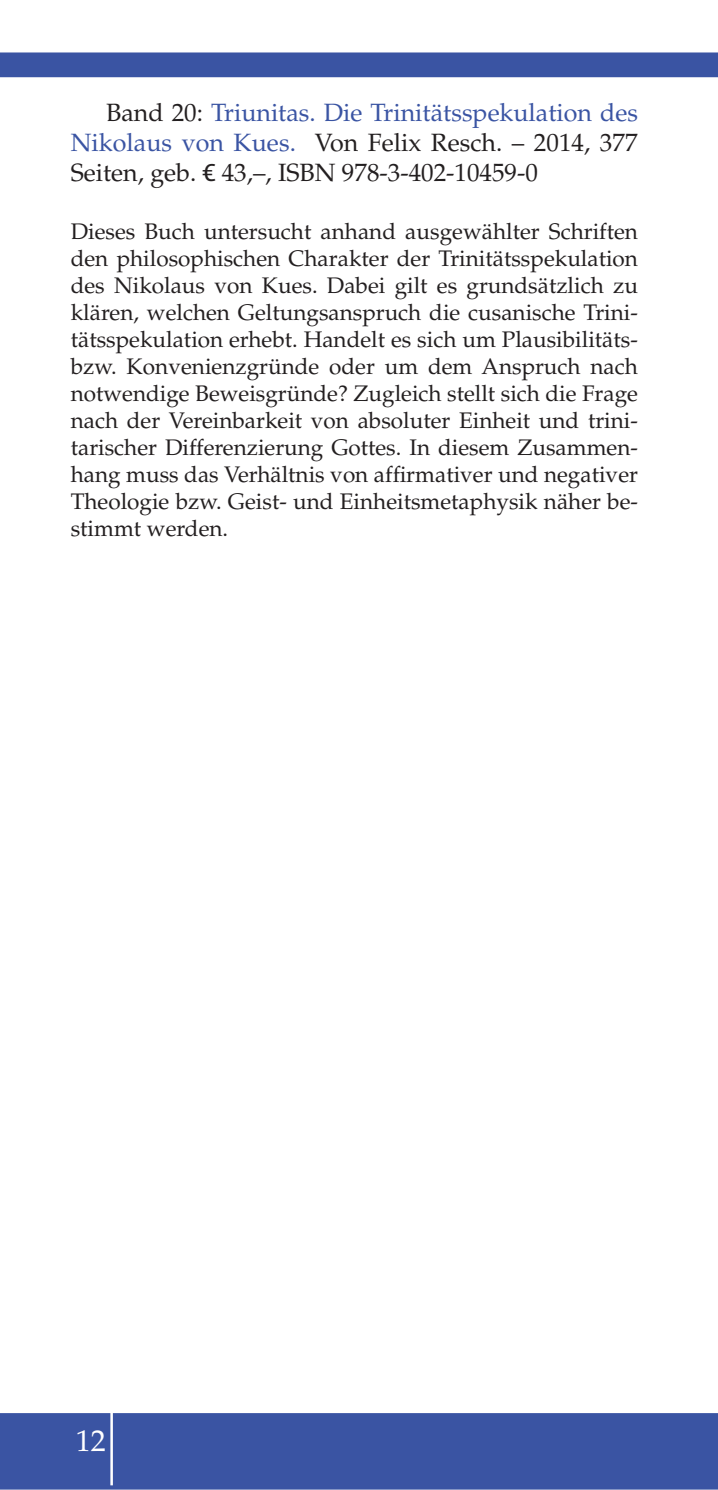
<style>
.page{position:relative;width:718px;height:1490px;background:#fff}
.page>*{position:absolute;margin:0;border:0;box-sizing:border-box;transform-origin:0 0}
.t1{font:30px "Palatino";color:#fff}
.t2{font:25px/30px "Palatino";color:#231f20;text-align:justify}
.t3{font:22.5px/27px "Palatino";color:#231f20;text-align:justify}
.s1{color:#3a54a3}
.s2{font-family:"Thesis Euro"}
</style>
<div class="page">
<div style="left:0;top:1413px;width:717px;height:77px;background:#3a54a3"></div>
<div style="left:0;top:52px;width:717px;height:25px;background:#3a54a3"></div>
<hr style="left:110px;top:1410px;width:3px;height:75px;background:#fff">
<p class="t2" style="left:71px;top:98px;width:568px;text-indent:35px">Band 20: <span class="s1">Triunitas. Die Trinitätsspekulation des Nikolaus von Kues.</span> Von Felix Resch. – 2014, 377<br>Seiten, geb. <span class="s2">d</span> 43,–, ISBN 978-3-402-10459-0</p>
<p class="t3" style="left:71px;top:218px;width:568px">Dieses Buch untersucht anhand ausgewählter Schriften den philosophischen Charakter der Trinitätsspekulation des Nikolaus von Kues. Dabei gilt es grundsätzlich zu klären, welchen Geltungsanspruch die cusanische Trini&shy;tätsspekulation erhebt. Handelt es sich um Plausibilitäts&shy;bzw. Konvenienzgründe oder um dem Anspruch nach notwendige Beweisgründe? Zugleich stellt sich die Frage nach der Vereinbarkeit von absoluter Einheit und trini&shy;tarischer Differenzierung Gottes. In diesem Zusammen&shy;hang muss das Verhältnis von affirmativer und negativer Theologie bzw. Geist- und Einheitsmetaphysik näher be&shy;stimmt werden.</p>
<h1 class="t1" style="left:76px;top:1423px;width:31px">12</h1>
</div>
